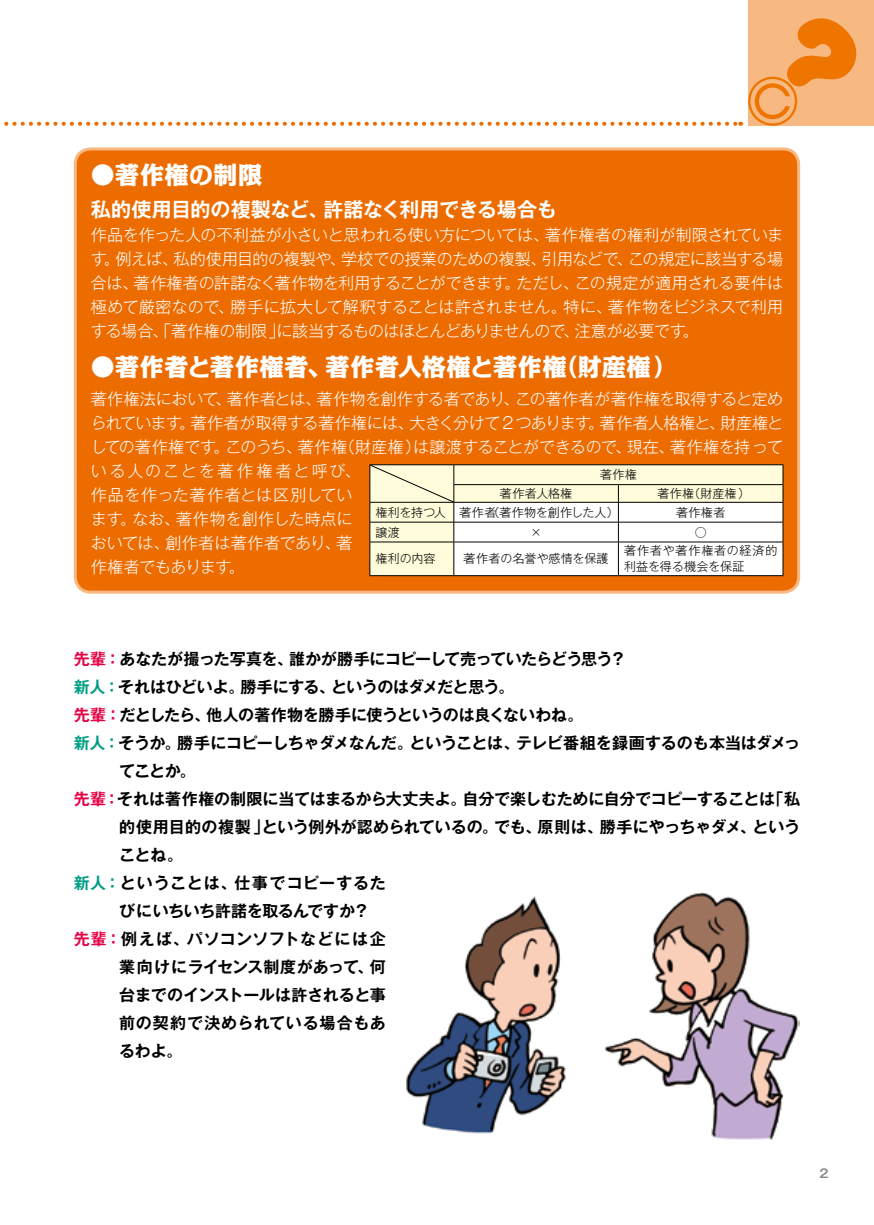
<style>
.page{position:relative;width:874px;height:1225px;background:#fff}
.page>*{position:absolute;margin:0;border:0;box-sizing:border-box;transform-origin:0 0}
.t1{font:800 24px "Kakumin Pro";letter-spacing:.025em;color:#fff}
.t2{font:700 20px "Gothic MB101 Pr 6 N De";letter-spacing:-.02em;color:#fff}
.t3{font:300 16px/24px "Gothic MB101 Pr 6 N";letter-spacing:-.01em;color:#fff;text-align:justify}
.t4{font:700 16px "Gothic MB101 Pr 6 N De";letter-spacing:-.015em;color:#000}
.t5{font:700 16px "Gothic MB101 Pr 6 N De";letter-spacing:.05em;color:#000}
.t6{font:700 16px "Gothic MB101 Pr 6 N De";letter-spacing:.055em;color:#000}
.t7{font:700 16px "Gothic MB101 Pr 6 N De";letter-spacing:.01em;color:#000}
.t8{font:700 16px "Gothic MB101 Pr 6 N De";letter-spacing:.045em;color:#000}
.t9{font:300 12px "Gothic MB101 Pr 6 N";letter-spacing:.02em;color:#000}
.t10{font:300 12px/16px "Gothic MB101 Pr 6 N";letter-spacing:.05em;color:#000}
.t11{font:300 12px "Gothic MB101 Pr 6 N";color:#000}
.t12{font:700 12px "Gothic MB101 Pr 6 N De";color:#898989}
.s1{color:#e60044}
.s2{color:#009d85}
</style>
<div class="page">
<div style="left:75px;top:149px;width:723px;height:443px;background:#ed6c00;border-radius:16px"></div>
<div style="left:74px;top:147px;width:725px;height:446px;border:3px solid #f7b981;border-radius:16px"></div>
<img style="left:406px;top:892px;width:392px;height:248px">
<div style="left:747px;top:0;width:126px;height:126px;background:#f7b981"></div>
<svg style="left:747px;top:11px;width:110px;height:115px"></svg>
<svg style="left:0;top:122px;width:740px;height:4px"></svg>
<hr style="left:369px;top:464px;width:84px;height:1px;background:#000">
<hr style="left:453px;top:464px;width:165px;height:1px;background:#000">
<hr style="left:618px;top:464px;width:164px;height:1px;background:#000">
<hr style="left:369px;top:575px;width:84px;height:1px;background:#000">
<hr style="left:453px;top:575px;width:165px;height:1px;background:#000">
<hr style="left:618px;top:575px;width:164px;height:1px;background:#000">
<svg style="left:369px;top:465px;width:414px;height:110px"></svg>
<h1 class="t1" style="left:91px;top:156px;width:173px">●著作権の制限</h1>
<p class="t2" style="left:91px;top:192px;width:467px">私的使用目的の複製など、許諾なく利用できる場合も</p>
<p class="t3" style="left:91px;top:222px;width:693px">作品を作った人の不利益が小さいと思われる使い方については、著作権者の権利が制限されています。例えば、私的使用目的の複製や、学校での授業のための複製、引用などで、この規定に該当する場合は、著作権者の許諾なく著作物を利用することができます。ただし、この規定が適用される要件は極めて厳密なので、勝手に拡大して解釈することは許されません。特に、著作物をビジネスで利用する場合、「著作権の制限」に該当するものはほとんどありませんので、注意が必要です。</p>
<h1 class="t1" style="left:91px;top:348px;width:588px">●著作者と著作権者、著作者人格権と著作権（財産権）</h1>
<p class="t3" style="left:91px;top:386px;width:693px;text-align:left">著作権法において、著作者とは、著作物を創作する者であり、この著作者が著作権を取得すると定められています。著作者が取得する著作権には、大きく分けて2 つあります。著作者人格権と、財産権としての著作権です。このうち、著作権（財産権）は譲渡することができるので、現在、著作権を持っている人のことを著作権者と呼び、<br>作品を作った著作者とは区別してい<br>ます。なお、著作物を創作した時点に<br>おいては、創作者は著作者であり、著<br>作権者でもあります。</p>
<p class="t9" style="left:599px;top:465px;width:38px">著作権</p>
<p class="t9" style="left:499px;top:483px;width:74px">著作者人格権</p>
<p class="t9" style="left:657px;top:483px;width:94px">著作権（財産権）</p>
<p class="t9" style="left:375px;top:502px;width:244px">権利を持つ人 著作者（著作物を創作した人）</p>
<p class="t9" style="left:675px;top:502px;width:51px">著作権者</p>
<p class="t9" style="left:375px;top:522px;width:26px">譲渡</p>
<p class="t9" style="left:530px;top:522px;width:13px">×</p>
<p class="t9" style="left:694px;top:522px;width:13px">○</p>
<p class="t9" style="left:375px;top:549px;width:61px">権利の内容</p>
<p class="t11" style="left:463px;top:549px;width:146px">著作者の名誉や感情を保護</p>
<p class="t10" style="left:623px;top:542px;width:155px">著作者や著作権者の経済的利益を得る機会を保証</p>
<p class="t4" style="left:74px;top:645px;width:553px"><span class="s1">先輩：</span>あなたが撮った写真を、誰かが勝手にコピーして売っていたらどう思う？</p>
<p class="t4" style="left:74px;top:673px;width:442px"><span class="s2">新人：</span>それはひどいよ。勝手にする、というのはダメだと思う。</p>
<p class="t4" style="left:74px;top:701px;width:511px"><span class="s1">先輩：</span>だとしたら、他人の著作物を勝手に使うというのは良くないわね。</p>
<p class="t4" style="left:74px;top:729px;width:727px"><span class="s2">新人：</span>そうか。勝手にコピーしちゃダメなんだ。ということは、テレビ番組を録画するのも本当はダメっ</p>
<p class="t4" style="left:119px;top:757px;width:78px">てことか。</p>
<p class="t4" style="left:74px;top:785px;width:727px"><span class="s1">先輩：</span>それは著作権の制限に当てはまるから大丈夫よ。自分で楽しむために自分でコピーすることは「私</p>
<p class="t4" style="left:119px;top:813px;width:682px">的使用目的の複製」という例外が認められているの。でも、原則は、勝手にやっちゃダメ、という</p>
<p class="t4" style="left:119px;top:841px;width:65px">ことね。</p>
<p class="t5" style="left:74px;top:869px;width:313px"><span class="s2">新人：</span>ということは、仕事でコピーするた</p>
<p class="t4" style="left:119px;top:897px;width:252px">びにいちいち許諾を取るんですか？</p>
<p class="t6" style="left:74px;top:925px;width:313px"><span class="s1">先輩：</span>例えば、パソコンソフトなどには企</p>
<p class="t7" style="left:119px;top:953px;width:268px">業向けにライセンス制度があって、何</p>
<p class="t4" style="left:119px;top:981px;width:268px">台までのインストールは許されると事</p>
<p class="t8" style="left:119px;top:1009px;width:268px">前の契約で決められている場合もあ</p>
<p class="t4" style="left:119px;top:1037px;width:65px">るわよ。</p>
<p class="t12" style="left:819px;top:1163px;width:11px">2</p>
</div>
